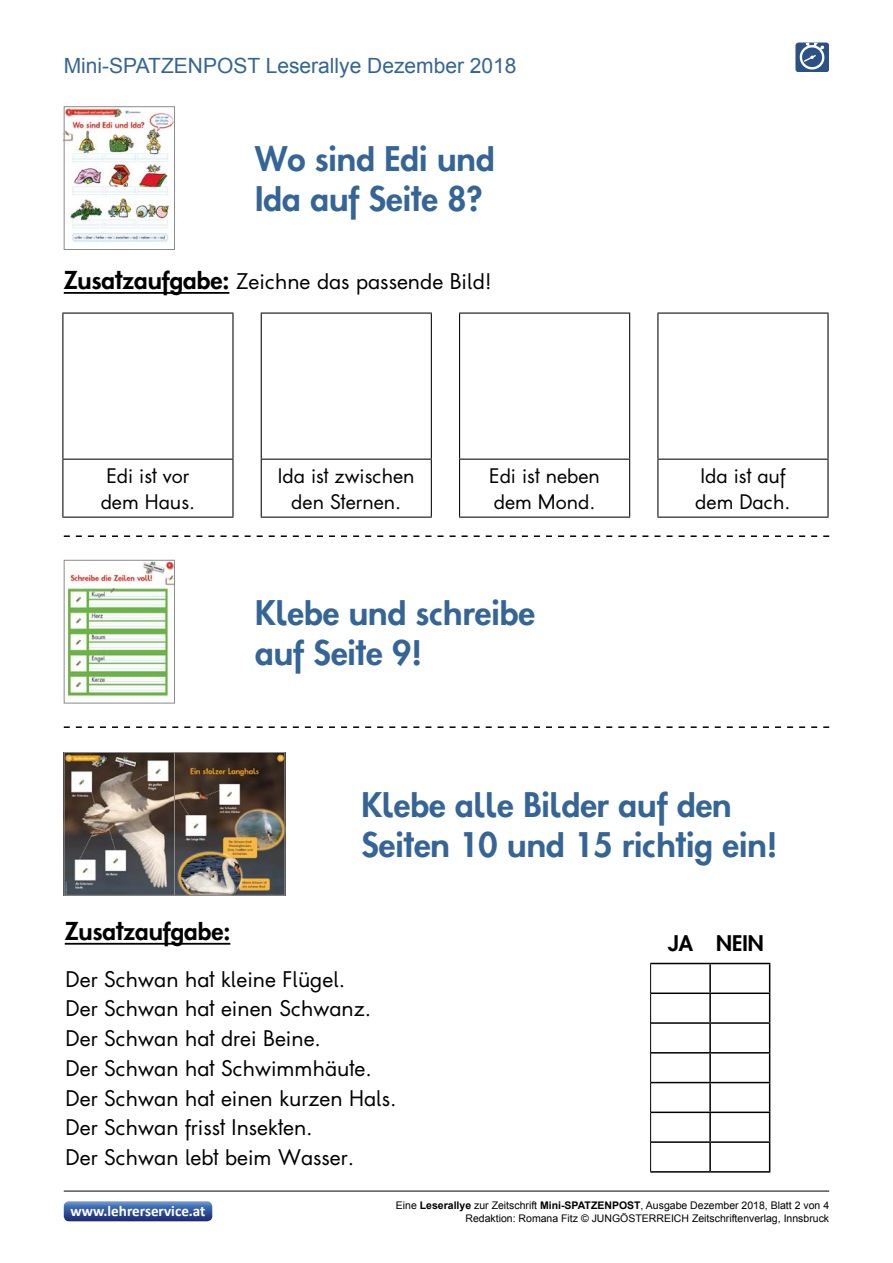
<style>
.page{position:relative;width:893px;height:1263px;background:#fff}
.page>*{position:absolute;margin:0;border:0;box-sizing:border-box;transform-origin:0 0}
.t1{font:700 33px/39.6px "Fibelschrift";color:#346596}
.t2{font:700 24px "Fibelschrift";color:#000}
.t3{font:500 21px/29.7px "Fibelschrift";color:#000}
.t4{font:21px "Arial";color:#346596}
.t5{font:700 21px "Fibelschrift";color:#000}
.t6{font:500 19.5px/25.5px "Fibelschrift";color:#000}
.t7{font:700 15.15px "Calibri";color:#fff}
.t8{font:10.5px/12.6px "Arial";color:#000;text-align:right}
.s1{font-weight:700;font-size:24px}
.s2{font-weight:700}
</style>
<div class="page">
<hr style="left:64px;top:1191px;width:765px;height:1px;background:#000">
<svg style="left:64px;top:1201px;width:148px;height:20px;background:#3c5ca1"></svg>
<svg style="left:795px;top:43px;width:34px;height:29px"></svg>
<svg style="left:64px;top:726px;width:765px;height:2px"></svg>
<svg style="left:64px;top:535px;width:765px;height:2px"></svg>
<img style="left:66px;top:562px;width:107px;height:136px">
<div style="left:64px;top:560px;width:111px;height:143px;border:1px solid #8b8b8b"></div>
<hr style="left:62px;top:313px;width:171px;height:1px;background:#000">
<hr style="left:62px;top:314px;width:1px;height:145px;background:#000">
<hr style="left:232px;top:314px;width:1px;height:145px;background:#000">
<hr style="left:62px;top:459px;width:171px;height:1px;background:#000">
<hr style="left:62px;top:460px;width:1px;height:57px;background:#000">
<hr style="left:232px;top:460px;width:1px;height:57px;background:#000">
<hr style="left:62px;top:517px;width:171px;height:1px;background:#000">
<hr style="left:261px;top:313px;width:171px;height:1px;background:#000">
<hr style="left:261px;top:314px;width:1px;height:145px;background:#000">
<hr style="left:431px;top:314px;width:1px;height:145px;background:#000">
<hr style="left:261px;top:459px;width:171px;height:1px;background:#000">
<hr style="left:261px;top:460px;width:1px;height:57px;background:#000">
<hr style="left:431px;top:460px;width:1px;height:57px;background:#000">
<hr style="left:261px;top:517px;width:171px;height:1px;background:#000">
<hr style="left:459px;top:313px;width:171px;height:1px;background:#000">
<hr style="left:459px;top:314px;width:1px;height:145px;background:#000">
<hr style="left:629px;top:314px;width:1px;height:145px;background:#000">
<hr style="left:459px;top:459px;width:171px;height:1px;background:#000">
<hr style="left:459px;top:460px;width:1px;height:57px;background:#000">
<hr style="left:629px;top:460px;width:1px;height:57px;background:#000">
<hr style="left:459px;top:517px;width:171px;height:1px;background:#000">
<hr style="left:657px;top:313px;width:171px;height:1px;background:#000">
<hr style="left:657px;top:314px;width:1px;height:145px;background:#000">
<hr style="left:827px;top:314px;width:1px;height:145px;background:#000">
<hr style="left:657px;top:459px;width:171px;height:1px;background:#000">
<hr style="left:657px;top:460px;width:1px;height:57px;background:#000">
<hr style="left:827px;top:460px;width:1px;height:57px;background:#000">
<hr style="left:657px;top:517px;width:171px;height:1px;background:#000">
<hr style="left:64px;top:292px;width:165px;height:2px;background:#000">
<img style="left:66px;top:108px;width:107px;height:134px">
<div style="left:64px;top:106px;width:111px;height:144px;border:1px solid #8b8b8b"></div>
<hr style="left:650px;top:963px;width:60px;height:1px;background:#000">
<hr style="left:710px;top:963px;width:60px;height:1px;background:#000">
<hr style="left:709px;top:964px;width:2px;height:28px;background:#000">
<hr style="left:651px;top:992px;width:59px;height:2px;background:#000">
<hr style="left:710px;top:992px;width:60px;height:2px;background:#000">
<hr style="left:709px;top:994px;width:2px;height:28px;background:#000">
<hr style="left:651px;top:1022px;width:59px;height:2px;background:#000">
<hr style="left:710px;top:1022px;width:60px;height:2px;background:#000">
<hr style="left:709px;top:1024px;width:2px;height:28px;background:#000">
<hr style="left:651px;top:1052px;width:59px;height:1px;background:#000">
<hr style="left:710px;top:1052px;width:60px;height:1px;background:#000">
<hr style="left:709px;top:1053px;width:2px;height:29px;background:#000">
<hr style="left:651px;top:1082px;width:59px;height:1px;background:#000">
<hr style="left:710px;top:1082px;width:60px;height:1px;background:#000">
<hr style="left:709px;top:1083px;width:2px;height:28px;background:#000">
<hr style="left:651px;top:1111px;width:59px;height:2px;background:#000">
<hr style="left:710px;top:1111px;width:60px;height:2px;background:#000">
<hr style="left:709px;top:1113px;width:2px;height:28px;background:#000">
<hr style="left:651px;top:1141px;width:59px;height:2px;background:#000">
<hr style="left:710px;top:1141px;width:60px;height:2px;background:#000">
<hr style="left:709px;top:1143px;width:2px;height:28px;background:#000">
<svg style="left:769px;top:964px;width:1px;height:207px"></svg>
<hr style="left:650px;top:1171px;width:60px;height:1px;background:#000">
<hr style="left:710px;top:1171px;width:60px;height:1px;background:#000">
<svg style="left:650px;top:964px;width:1px;height:29px"></svg>
<hr style="left:650px;top:993px;width:1px;height:30px;background:#000">
<hr style="left:650px;top:1023px;width:1px;height:30px;background:#000">
<svg style="left:650px;top:1053px;width:1px;height:29px"></svg>
<hr style="left:650px;top:1082px;width:1px;height:30px;background:#000">
<hr style="left:650px;top:1112px;width:1px;height:30px;background:#000">
<svg style="left:650px;top:1142px;width:1px;height:29px"></svg>
<hr style="left:65px;top:943px;width:165px;height:2px;background:#000">
<img style="left:66px;top:754px;width:217px;height:140px">
<div style="left:64px;top:752px;width:111px;height:144px;border:1px solid #8b8b8b"></div>
<div style="left:174px;top:752px;width:111px;height:144px;border:1px solid #8b8b8b"></div>
<p class="t4" style="left:64px;top:52px;width:454px">Mini-SPATZENPOST Leserallye Dezember 2018</p>
<h1 class="t1" style="left:255px;top:139px;width:241px">Wo sind Edi und<br>Ida auf Seite 8?</h1>
<p class="t3" style="left:64px;top:266px;width:430px"><span class="s1">Zusatzaufgabe:</span> Zeichne das passende Bild!</p>
<p class="t6" style="left:101px;top:463px;width:96px">Edi ist vor dem Haus.</p>
<p class="t6" style="left:278px;top:463px;width:138px;text-align:center">Ida ist zwischen den Sternen.</p>
<p class="t6" style="left:489px;top:463px;width:112px">Edi ist neben dem Mond.</p>
<p class="t6" style="left:695px;top:463px;width:97px">Ida ist auf dem Dach.</p>
<h1 class="t1" style="left:255px;top:592px;width:281px">Klebe und schreibe auf Seite 9!</h1>
<p class="t2" style="left:65px;top:915px;width:167px">Zusatzaufgabe:</p>
<h1 class="t1" style="left:361px;top:785px;width:418px">Klebe alle Bilder auf den<br>Seiten 10 und 15 richtig ein!</h1>
<p class="t5" style="left:668px;top:929px;width:98px">JA NEIN</p>
<p class="t3" style="left:66px;top:964px;width:332px">Der Schwan hat kleine Flügel.<br>Der Schwan hat einen Schwanz.<br>Der Schwan hat drei Beine.<br>Der Schwan hat Schwimmhäute.<br>Der Schwan hat einen kurzen Hals.<br>Der Schwan frisst Insekten.<br>Der Schwan lebt beim Wasser.</p>
<p class="t7" style="left:70px;top:1201px;width:137px">www.lehrerservice.at</p>
<p class="t8" style="left:396px;top:1199px;width:435px">Eine <span class="s2">Leserallye</span> zur Zeitschrift <span class="s2">Mini-SPATZENPOST</span>, Ausgabe Dezember 2018, Blatt 2 von 4<br>Redaktion: Romana Fitz © JUNGÖSTERREICH Zeitschriftenverlag, Innsbruck</p>
</div>
